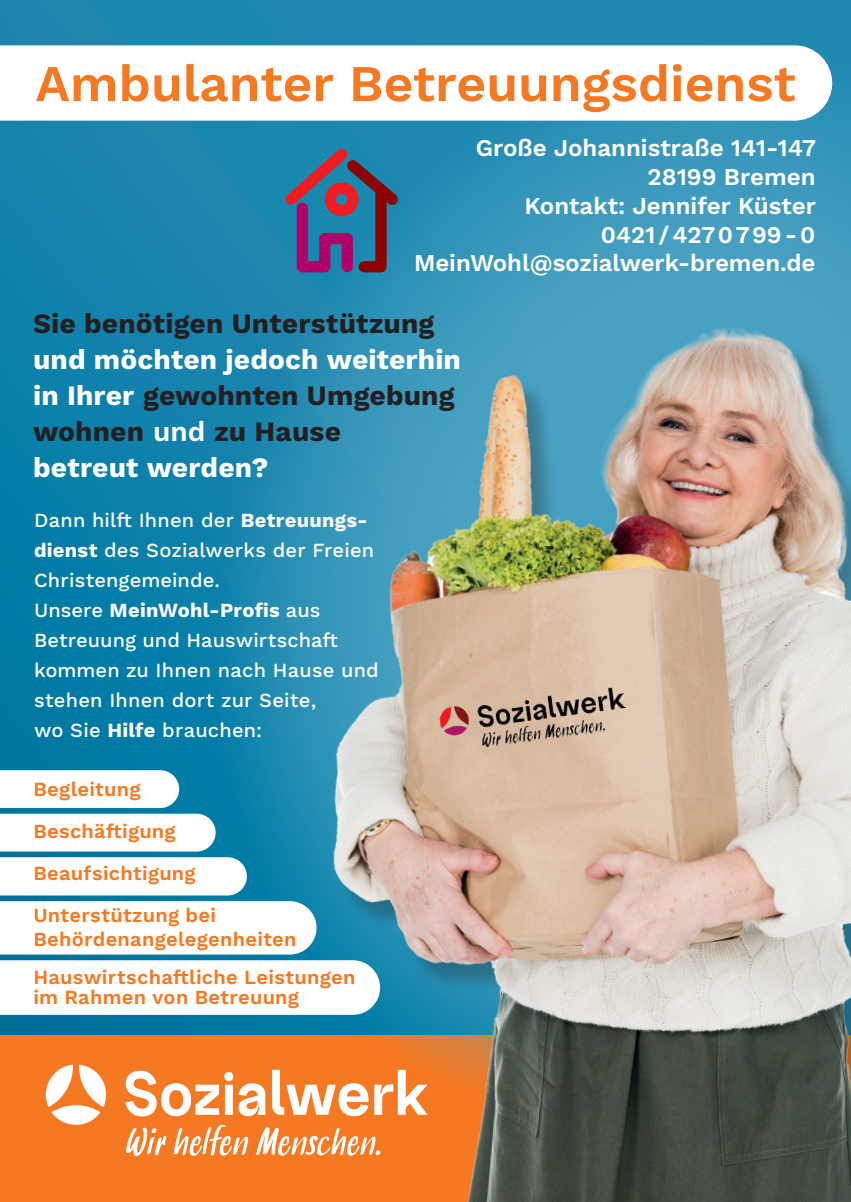
<style>
.page{position:relative;width:851px;height:1202px;background:#fff}
.page>*{position:absolute;margin:0;border:0;box-sizing:border-box;transform-origin:0 0}
.t1{font:600 51.4px "Work Sans";color:#f47922}
.t2{font:700 28px/36px "Work Sans";letter-spacing:.005em;color:#fff}
.t3{font:700 28px "Work Sans";letter-spacing:.005em;color:#231f20}
.t4{font:600 24px/28.8px "Work Sans";color:#fff;text-align:right}
.t5{font:500 20px/30px "Work Sans";letter-spacing:.01em;color:#fff}
.t6{font:600 20px/42px "Work Sans";letter-spacing:.015em;color:#f47922}
.s1{color:#231f20}
.s2{font-weight:600}
.s3{font-weight:700}
</style>
<div class="page">
<img style="left:0;top:0;width:850px;height:1202px">
<svg style="left:275px;top:139px;width:133px;height:139px"></svg>
<svg style="left:0;top:45px;width:832px;height:76px"></svg>
<svg style="left:0;top:770px;width:179px;height:38px"></svg>
<svg style="left:0;top:814px;width:215px;height:37px"></svg>
<svg style="left:0;top:857px;width:247px;height:38px"></svg>
<img style="left:438px;top:684px;width:190px;height:69px">
<svg style="left:0;top:901px;width:380px;height:114px"></svg>
<svg style="left:125px;top:1071px;width:140px;height:45px"></svg>
<svg style="left:272px;top:1070px;width:96px;height:46px"></svg>
<svg style="left:374px;top:1070px;width:53px;height:45px"></svg>
<svg style="left:46px;top:1065px;width:60px;height:60px"></svg>
<svg style="left:126px;top:1128px;width:40px;height:28px"></svg>
<svg style="left:174px;top:1125px;width:74px;height:31px"></svg>
<svg style="left:256px;top:1127px;width:124px;height:29px"></svg>
<h1 class="t1" style="left:35px;top:54px;width:761px">Ambulanter Betreuungsdienst</h1>
<p class="t4" style="left:414px;top:135px;width:403px">Große Johannistraße 141-147<br>28199 Bremen<br>Kontakt: Jennifer Küster<br>0421/4270799-0<br>MeinWohl@sozialwerk-bremen.de</p>
<h2 class="t3" style="left:33px;top:307px;width:403px">Sie benötigen Unterstützung</h2>
<h2 class="t2" style="left:33px;top:343px;width:429px">und möchten jedoch weiterhin in Ihrer <span class="s1">gewohnten Umgebung wohnen</span> <span class="s2">und</span> <span class="s1">zu Hause<br></span>betreut werden?</h2>
<p class="t5" style="left:34px;top:506px;width:346px">Dann hilft Ihnen der <span class="s3">Betreuungs&shy;dienst</span> des Sozialwerks der Freien<br>Christengemeinde.<br>Unsere <span class="s3">MeinWohl-Profis</span> aus<br>Betreuung und Hauswirtschaft kommen zu Ihnen nach Hause und stehen Ihnen dort zur Seite,<br>wo Sie <span class="s3">Hilfe</span> brauchen:</p>
<p class="t6" style="left:33px;top:769px;width:184px">Begleitung<br>Beschäftigung<br>Beaufsichtigung<br>Unterstützung bei</p>
<p class="t6" style="left:33px;top:921px;width:323px;line-height:38px">Behördenangelegenheiten<br>Hauswirtschaftliche Leistungen</p>
<p class="t6" style="left:33px;top:977px;width:267px">im Rahmen von Betreuung</p>
</div>
